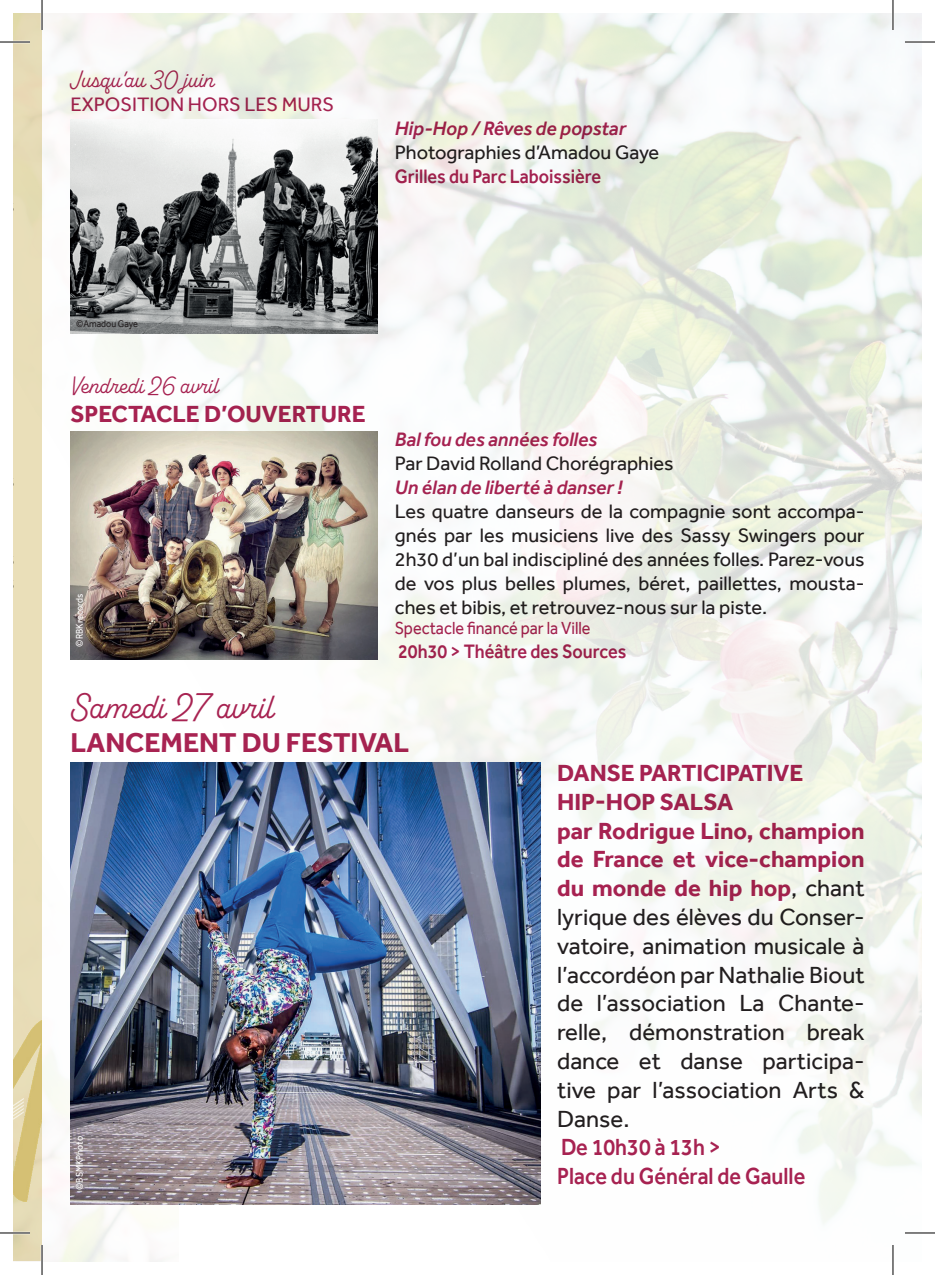
<style>
.page{position:relative;width:935px;height:1275px;background:#fff}
.page>*{position:absolute;margin:0;border:0;box-sizing:border-box;transform-origin:0 0}
.t1{font:36px "Alkaline";color:#a82352}
.t2{font:700 28px "Effra";color:#a82352}
.t3{font:24px/28.8px "Effra";color:#231f20}
.t4{font:500 24px/28.8px "Effra";color:#a82352;scale:.9 1}
.t5{font:24px "Alkaline";color:#a82352}
.t6{font:700 24px "Effra";color:#a82352}
.t7{font:20px/24px "Effra";color:#231f20;text-align:justify}
.t8{font:italic 500 20px "Effra";color:#a82352}
.t9{font:500 20px "Effra";color:#a82352;scale:.9 1}
.t10{font:20px "Effra";color:#a82352}
.t11{font:18px "Effra";color:#a82352;scale:.9 1}
.t12{font:10px "Effra";color:#fff;scale:.9 1}
.t13{font:10px "Effra";color:#231f20;scale:.9 1}
.s1{font-weight:700;color:#a82352}
</style>
<div class="page">
<img style="left:42px;top:14px;width:879px;height:1247px">
<div style="left:14px;top:14px;width:28px;height:1247px;background:#e9deb9"></div>
<img style="left:14px;top:1020px;width:28px;height:228px">
<img style="left:70px;top:762px;width:470px;height:442px">
<img style="left:70px;top:431px;width:308px;height:228px">
<img style="left:70px;top:119px;width:308px;height:215px">
<hr style="left:0;top:41px;width:30px;height:2px;background:#fff">
<hr style="left:904px;top:41px;width:30px;height:2px;background:#fff">
<hr style="left:0;top:1231px;width:30px;height:3px;background:#fff">
<hr style="left:904px;top:1231px;width:30px;height:3px;background:#fff">
<hr style="left:41px;top:0;width:2px;height:30px;background:#fff">
<hr style="left:41px;top:1245px;width:2px;height:30px;background:#fff">
<hr style="left:891px;top:0;width:3px;height:30px;background:#fff">
<hr style="left:891px;top:1245px;width:3px;height:30px;background:#fff">
<hr style="left:0;top:42px;width:30px;height:1px;background:#000">
<hr style="left:904px;top:42px;width:30px;height:1px;background:#000">
<hr style="left:0;top:1232px;width:30px;height:1px;background:#000">
<hr style="left:904px;top:1232px;width:30px;height:1px;background:#000">
<hr style="left:42px;top:0;width:1px;height:30px;background:#000">
<hr style="left:42px;top:1245px;width:1px;height:30px;background:#000">
<hr style="left:892px;top:0;width:1px;height:30px;background:#000">
<hr style="left:892px;top:1245px;width:1px;height:30px;background:#000">
<p class="t5" style="left:70px;top:65px;width:145px">Jusqu’au 30 juin</p>
<p class="t10" style="left:70px;top:93px;width:265px">EXPOSITION HORS LES MURS</p>
<p class="t8" style="left:395px;top:117px;width:232px">Hip-Hop / Rêves de popstar</p>
<p class="t7" style="left:395px;top:140px;width:266px">Photographies d’Amadou Gaye</p>
<p class="t9" style="left:395px;top:165px;width:231px">Grilles du Parc Laboissière</p>
<p class="t13" style="left:76px;top:318px;width:70px">©Amadou Gaye</p>
<p class="t5" style="left:70px;top:371px;width:150px">Vendredi 26 avril</p>
<p class="t6" style="left:70px;top:400px;width:297px">SPECTACLE D’OUVERTURE</p>
<p class="t12" style="left:73px;top:646px;width:60px;rotate:-90deg">©RBKrecords</p>
<p class="t8" style="left:395px;top:427px;width:204px">Bal fou des années folles</p>
<p class="t7" style="left:395px;top:451px;width:280px">Par David Rolland Chorégraphies</p>
<p class="t8" style="left:395px;top:475px;width:229px">Un élan de liberté à danser !</p>
<p class="t7" style="left:395px;top:499px;width:471px">Les quatre danseurs de la compagnie sont accompa&shy;gnés par les musiciens live des Sassy Swingers pour 2h30 d’un bal indiscipliné des années folles. Parez-vous de vos plus belles plumes, béret, paillettes, mousta&shy;ches et bibis, et retrouvez-nous sur la piste.</p>
<p class="t11" style="left:395px;top:617px;width:219px">Spectacle financé par la Ville</p>
<p class="t9" style="left:398px;top:639px;width:255px">20h30 &gt; Théâtre des Sources</p>
<h1 class="t1" style="left:70px;top:685px;width:205px">Samedi 27 avril</h1>
<p class="t2" style="left:70px;top:726px;width:340px">LANCEMENT DU FESTIVAL</p>
<p class="t12" style="left:73px;top:1190px;width:61px;rotate:-90deg">©BSMKPhoto</p>
<p class="t3" style="left:557px;top:758px;width:309px"><span class="s1">DANSE PARTICIPATIVE<br>HIP-HOP SALSA<br>par Rodrigue Lino, champion de France et vice-champion du monde de hip hop</span>, chant lyrique des élèves du Conser&shy;vatoire, animation musicale à l’accordéon par Nathalie Biout de l’association La Chante&shy;relle, démonstration break dance et danse participa&shy;tive par l’association Arts &amp;<br>Danse.</p>
<p class="t4" style="left:557px;top:1132px;width:277px">De 10h30 à 13h &gt;<br>Place du Général de Gaulle</p>
</div>
